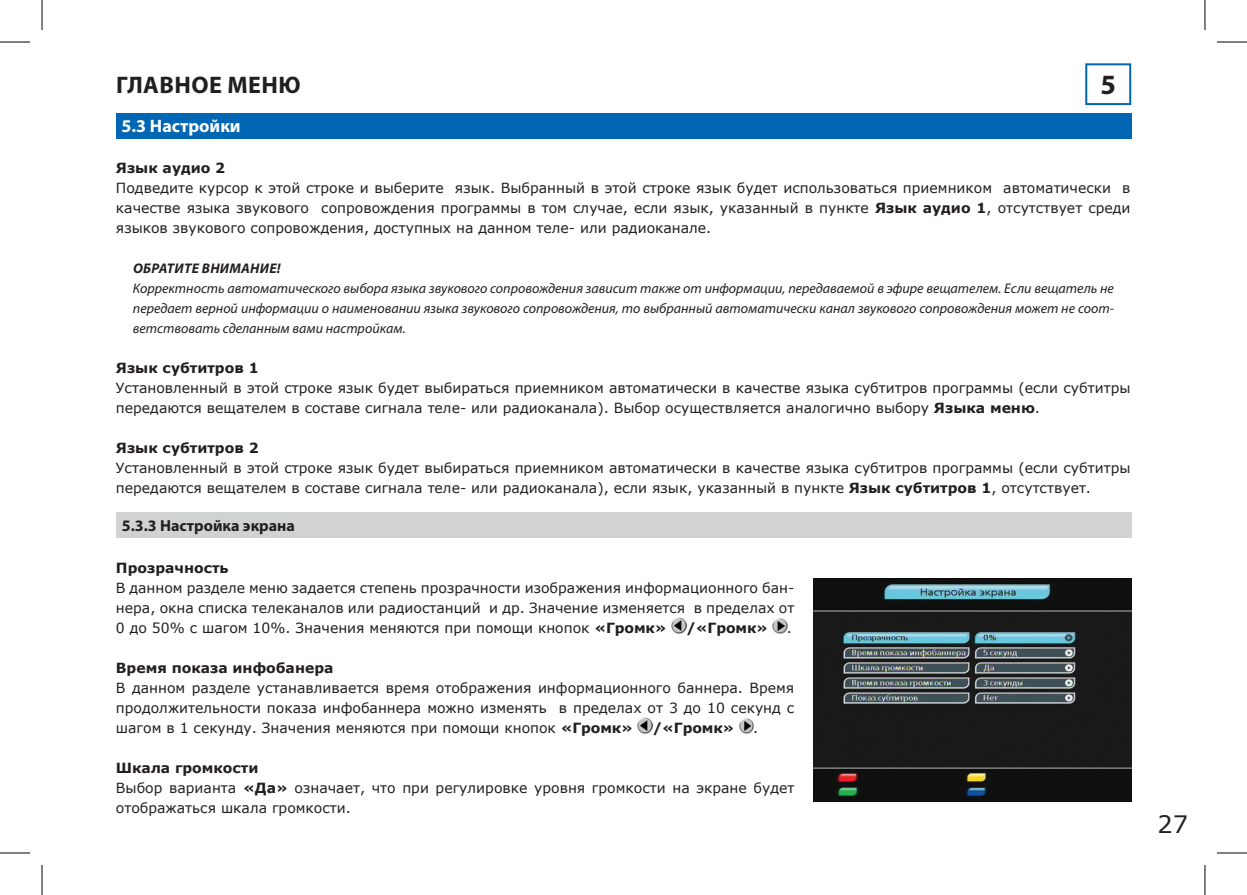
<style>
.page{position:relative;width:1247px;height:895px;background:#fff}
.page>*{position:absolute;margin:0;border:0;box-sizing:border-box;transform-origin:0 0}
.zag{font:700 28px "Myriad Pro";color:#231f20}
.zag-2{font:700 24px "Myriad Pro";letter-spacing:.02em;color:#231f20}
.t1{font:24px "Verdana";color:#231f20}
.podzag{font:700 18px "Myriad Pro";color:#fff}
.podzag_zag{font:700 16px "Myriad Pro";color:#231f20}
.TXT{font:14px/20px "Verdana";color:#231f20}
.primichanie_txt{font:italic 14px/20px "Myriad Pro";color:#231f20;text-align:justify}
.TXT_bold{font:14px/20px "Verdana";color:#231f20;text-align:justify}
.TXT_bold-2{font:700 14px "Verdana";color:#231f20}
.TXT-2{font:700 14px "Verdana";color:#231f20}
.primichanie{font:italic 700 14px "Myriad Pro";letter-spacing:.02em;color:#231f20}
.s1{font-weight:700}
</style>
<div class="page">
<div style="left:1085px;top:63px;width:46px;height:42px;border:2px solid #0166b3"></div>
<div style="left:116px;top:512px;width:1015px;height:25px;background:#d1d2d4"></div>
<img style="left:813px;top:578px;width:318px;height:224px">
<div style="left:116px;top:113px;width:1015px;height:25px;background:#0166b3"></div>
<img style="left:671px;top:618px;width:15px;height:15px">
<img style="left:772px;top:619px;width:15px;height:14px">
<img style="left:637px;top:718px;width:15px;height:15px">
<img style="left:739px;top:719px;width:14px;height:14px">
<hr style="left:0;top:42px;width:30px;height:1px;background:#000">
<hr style="left:1216px;top:42px;width:30px;height:1px;background:#000">
<hr style="left:0;top:852px;width:30px;height:1px;background:#000">
<hr style="left:1216px;top:852px;width:30px;height:1px;background:#000">
<hr style="left:42px;top:0;width:1px;height:30px;background:#000">
<hr style="left:42px;top:865px;width:1px;height:30px;background:#000">
<hr style="left:1204px;top:0;width:1px;height:30px;background:#000">
<hr style="left:1204px;top:865px;width:1px;height:30px;background:#000">
<p class="zag-2" style="left:116px;top:69px;width:186px">ГЛАВНОЕ МЕНЮ</p>
<p class="zag" style="left:1100px;top:66px;width:17px">5</p>
<p class="podzag" style="left:122px;top:115px;width:120px">5.3 Настройки</p>
<p class="TXT_bold-2" style="left:116px;top:158px;width:111px">Язык аудио 2</p>
<p class="TXT" style="left:116px;top:178px;width:1016px;text-align:justify">Подведите курсор к этой строке и выберите язык. Выбранный в этой строке язык будет использоваться приемником автоматически в качестве языка звукового сопровождения программы в том случае, если язык, указанный в пункте <span class="s1">Язык аудио 1</span>, отсутствует среди языков звукового сопровождения, доступных на данном теле- или радиоканале.</p>
<p class="primichanie" style="left:133px;top:259px;width:149px">ОБРАТИТЕ ВНИМАНИЕ!</p>
<p class="primichanie_txt" style="left:133px;top:278px;width:982px">Корректность автоматического выбора языка звукового сопровождения зависит также от информации, передаваемой в эфире вещателем. Если вещатель не передает верной информации о наименовании языка звукового сопровождения, то выбранный автоматически канал звукового сопровождения может не соот&shy;ветствовать сделанным вами настройкам.</p>
<p class="TXT_bold-2" style="left:116px;top:358px;width:144px">Язык субтитров 1</p>
<p class="TXT" style="left:116px;top:378px;width:1015px">Установленный в этой строке язык будет выбираться приемником автоматически в качестве языка субтитров программы (если субтитры передаются вещателем в составе сигнала теле- или радиоканала). Выбор осуществляется аналогично выбору <span class="s1">Языка меню</span>.</p>
<p class="TXT-2" style="left:116px;top:438px;width:144px">Язык субтитров 2</p>
<p class="TXT" style="left:116px;top:458px;width:1015px">Установленный в этой строке язык будет выбираться приемником автоматически в качестве языка субтитров программы (если субтитры передаются вещателем в составе сигнала теле- или радиоканала), если язык, указанный в пункте <span class="s1">Язык субтитров 1</span>, отсутствует.</p>
<p class="podzag_zag" style="left:122px;top:515px;width:175px">5.3.3 Настройка экрана</p>
<p class="TXT_bold-2" style="left:116px;top:558px;width:114px">Прозрачность</p>
<p class="TXT" style="left:116px;top:578px;width:680px;text-align:justify">В данном разделе меню задается степень прозрачности изображения информационного бан&shy;нера, окна списка телеканалов или радиостанций и др. Значение изменяется в пределах от 0 до 50% с шагом 10%. Значения меняются при помощи кнопок <span class="s1">«Громк»</span></p>
<p class="TXT-2" style="left:686px;top:618px;width:83px">/«Громк»</p>
<p class="TXT" style="left:786px;top:618px;width:7px">.</p>
<p class="TXT_bold-2" style="left:116px;top:658px;width:219px">Время показа инфобанера</p>
<p class="TXT_bold" style="left:116px;top:678px;width:680px">В данном разделе устанавливается время отображения информационного баннера. Время продолжительности показа инфобаннера можно изменять в пределах от 3 до 10 секунд с шагом в 1 секунду. Значения меняются при помощи кнопок <span class="s1">«Громк»</span></p>
<p class="TXT_bold-2" style="left:652px;top:718px;width:83px">/«Громк»</p>
<p class="TXT_bold" style="left:753px;top:718px;width:7px">.</p>
<p class="TXT_bold-2" style="left:116px;top:758px;width:144px">Шкала громкости</p>
<p class="TXT" style="left:116px;top:778px;width:679px">Выбор варианта <span class="s1">«Да»</span> означает, что при регулировке уровня громкости на экране будет отображаться шкала громкости.</p>
<p class="t1" style="left:1157px;top:807px;width:32px">27</p>
</div>
